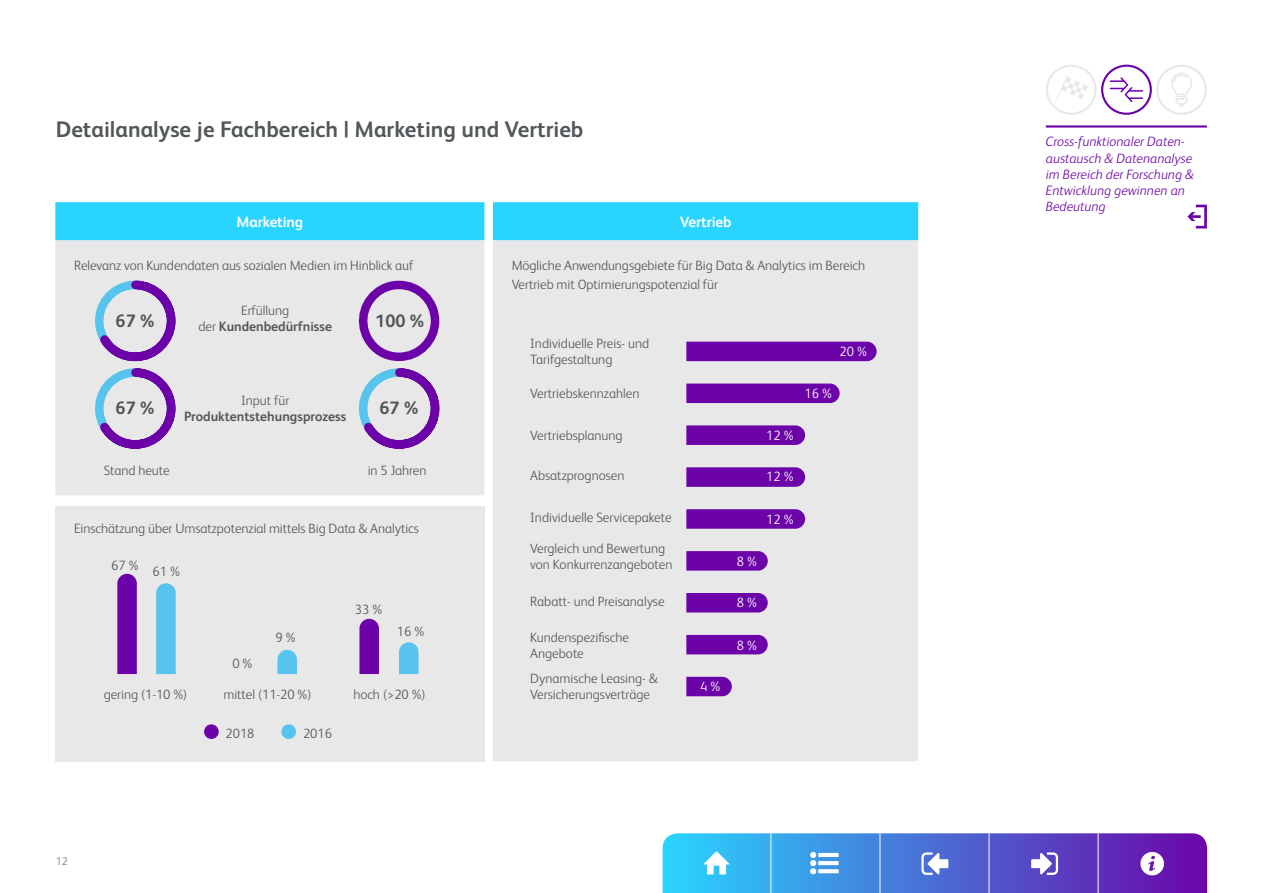
<style>
.page{position:relative;width:1263px;height:893px;background:#fff}
.page>*{position:absolute;margin:0;border:0;box-sizing:border-box;transform-origin:0 0}
.t1{font:700 22.5px "FS Albert Pro";color:#52575a}
.t2{font:700 18px "FS Albert Pro";color:#52575a}
.t3{font:700 15px "FS Albert Pro";letter-spacing:-.01em;color:#fff}
.t4{font:300 13.5px/16.2px "FS Albert Pro";letter-spacing:-.005em;color:#52575a}
.t5{font:italic 300 13.5px/16.2px "FS Albert Pro";color:#6c03a8}
.t6{font:700 13.5px/16.2px "FS Albert Pro";color:#52575a;text-align:center}
.t7{font:300 13.5px "FS Albert Pro";color:#fff}
.t8{font:300 11.25px "FS Albert Pro";color:#777}
.s1{font-weight:300}
</style>
<div class="page">
<div style="left:1046px;top:65px;width:50px;height:50px;border:2px solid #e8e8e8;border-radius:50%"></div>
<div style="left:1156px;top:65px;width:51px;height:50px;border:2px solid #e8e8e8;border-radius:50%"></div>
<div style="left:1101px;top:65px;width:51px;height:50px;border:2px solid #6c03a8;border-radius:50%"></div>
<hr style="left:1046px;top:125px;width:161px;height:3px;background:#6c03a8">
<svg style="left:1055px;top:76px;width:33px;height:27px"></svg>
<svg style="left:1110px;top:77px;width:33px;height:25px"></svg>
<svg style="left:1171px;top:72px;width:21px;height:35px"></svg>
<svg style="left:1187px;top:205px;width:20px;height:23px"></svg>
<div style="left:55px;top:202px;width:863px;height:38px;background:#29d5ff"></div>
<div style="left:55px;top:240px;width:863px;height:521px;background:#e8e8e8"></div>
<svg style="left:55px;top:496px;width:438px;height:265px"></svg>
<div style="left:55px;top:506px;width:429px;height:255px;background:#e8e8e8"></div>
<svg style="left:89px;top:276px;width:91px;height:177px;background:#c7bddd"></svg>
<svg style="left:353px;top:276px;width:91px;height:177px;background:#c8b7da"></svg>
<svg style="left:117px;top:574px;width:20px;height:100px;background:#710daa"></svg>
<svg style="left:156px;top:583px;width:20px;height:91px;background:#5ec5ec"></svg>
<svg style="left:277px;top:650px;width:20px;height:24px"></svg>
<svg style="left:359px;top:619px;width:20px;height:55px"></svg>
<svg style="left:399px;top:642px;width:19px;height:32px"></svg>
<div style="left:204px;top:724px;width:15px;height:15px;background:#6c03a8;border-radius:50%"></div>
<div style="left:281px;top:724px;width:15px;height:15px;background:#57c4ed;border-radius:50%"></div>
<div style="left:686px;top:342px;width:191px;height:19px;background:#6c03a8"></div>
<div style="left:686px;top:384px;width:154px;height:19px;background:#6c03a8"></div>
<svg style="left:686px;top:425px;width:119px;height:20px;background:#710daa"></svg>
<svg style="left:686px;top:467px;width:119px;height:20px;background:#710daa"></svg>
<svg style="left:686px;top:509px;width:119px;height:20px;background:#710daa"></svg>
<svg style="left:686px;top:551px;width:82px;height:20px;background:#7310ab"></svg>
<div style="left:686px;top:593px;width:82px;height:19px;background:#6c03a8"></div>
<div style="left:686px;top:635px;width:82px;height:19px;background:#6c03a8"></div>
<svg style="left:686px;top:677px;width:46px;height:19px"></svg>
<svg style="left:663px;top:833px;width:544px;height:60px;background:#5577d7"></svg>
<h1 class="t1" style="left:56px;top:113px;width:529px">Detailanalyse je Fachbereich | Marketing und Vertrieb</h1>
<p class="t3" style="left:237px;top:211px;width:68px">Marketing</p>
<p class="t3" style="left:680px;top:211px;width:53px">Vertrieb</p>
<p class="t4" style="left:74px;top:256px;width:341px">Relevanz von Kundendaten aus sozialen Medien im Hinblick auf</p>
<p class="t4" style="left:512px;top:255px;width:355px;line-height:19.5px">Mögliche Anwendungsgebiete für Big Data &amp; Analytics im Bereich<br>Vertrieb mit Optimierungspotenzial für</p>
<p class="t6" style="left:198px;top:301px;width:135px"><span class="s1">Erfüllung<br>der</span> Kundenbedürfnisse</p>
<h2 class="t2" style="left:116px;top:308px;width:40px">67 %</h2>
<h2 class="t2" style="left:375px;top:308px;width:50px">100 %</h2>
<p class="t4" style="left:241px;top:391px;width:50px">Input für</p>
<p class="t6" style="left:184px;top:408px;width:164px">Produktentstehungsprozess</p>
<h2 class="t2" style="left:116px;top:395px;width:40px">67 %</h2>
<h2 class="t2" style="left:379px;top:395px;width:40px">67 %</h2>
<p class="t4" style="left:104px;top:461px;width:67px">Stand heute</p>
<p class="t4" style="left:368px;top:461px;width:60px">in 5 Jahren</p>
<p class="t4" style="left:74px;top:520px;width:346px">Einschätzung über Umsatzpotenzial mittels Big Data &amp; Analytics</p>
<p class="t4" style="left:111px;top:556px;width:29px">67 %</p>
<p class="t4" style="left:153px;top:563px;width:29px">61 %</p>
<p class="t4" style="left:232px;top:654px;width:22px">0 %</p>
<p class="t4" style="left:275px;top:629px;width:22px">9 %</p>
<p class="t4" style="left:355px;top:601px;width:29px">33 %</p>
<p class="t4" style="left:397px;top:622px;width:29px">16 %</p>
<p class="t4" style="left:104px;top:685px;width:85px">gering (1-10 %)</p>
<p class="t4" style="left:223px;top:685px;width:90px">mittel (11-20 %)</p>
<p class="t4" style="left:353px;top:685px;width:74px">hoch (&gt;20 %)</p>
<p class="t4" style="left:226px;top:724px;width:30px">2018</p>
<p class="t4" style="left:303px;top:724px;width:30px">2016</p>
<p class="t8" style="left:56px;top:853px;width:14px">12</p>
<p class="t4" style="left:530px;top:334px;width:120px">Individuelle Preis- und<br>Tarifgestaltung</p>
<p class="t4" style="left:530px;top:385px;width:111px">Vertriebskennzahlen</p>
<p class="t4" style="left:530px;top:426px;width:94px">Vertriebsplanung</p>
<p class="t4" style="left:530px;top:467px;width:96px">Absatzprognosen</p>
<p class="t4" style="left:530px;top:509px;width:143px">Individuelle Servicepakete</p>
<p class="t4" style="left:530px;top:539px;width:144px">Vergleich und Bewertung von Konkurrenzangeboten</p>
<p class="t4" style="left:530px;top:592px;width:136px">Rabatt- und Preisanalyse</p>
<p class="t4" style="left:530px;top:628px;width:100px">Kundenspezifische<br>Angebote</p>
<p class="t4" style="left:530px;top:669px;width:129px">Dynamische Leasing- &amp;<br>Versicherungsverträge</p>
<p class="t7" style="left:700px;top:677px;width:22px">4 %</p>
<p class="t7" style="left:839px;top:342px;width:29px">20 %</p>
<p class="t7" style="left:804px;top:384px;width:29px">16 %</p>
<p class="t7" style="left:766px;top:426px;width:29px">12 %</p>
<p class="t7" style="left:766px;top:468px;width:29px">12 %</p>
<p class="t7" style="left:766px;top:510px;width:29px">12 %</p>
<p class="t7" style="left:737px;top:552px;width:22px">8 %</p>
<p class="t7" style="left:737px;top:593px;width:22px">8 %</p>
<p class="t7" style="left:737px;top:636px;width:22px">8 %</p>
<p class="t5" style="left:1046px;top:133px;width:150px">Cross-funktionaler Daten&shy;austausch &amp; Datenanalyse im Bereich der Forschung &amp;<br>Entwicklung gewinnen an<br>Bedeutung</p>
</div>
